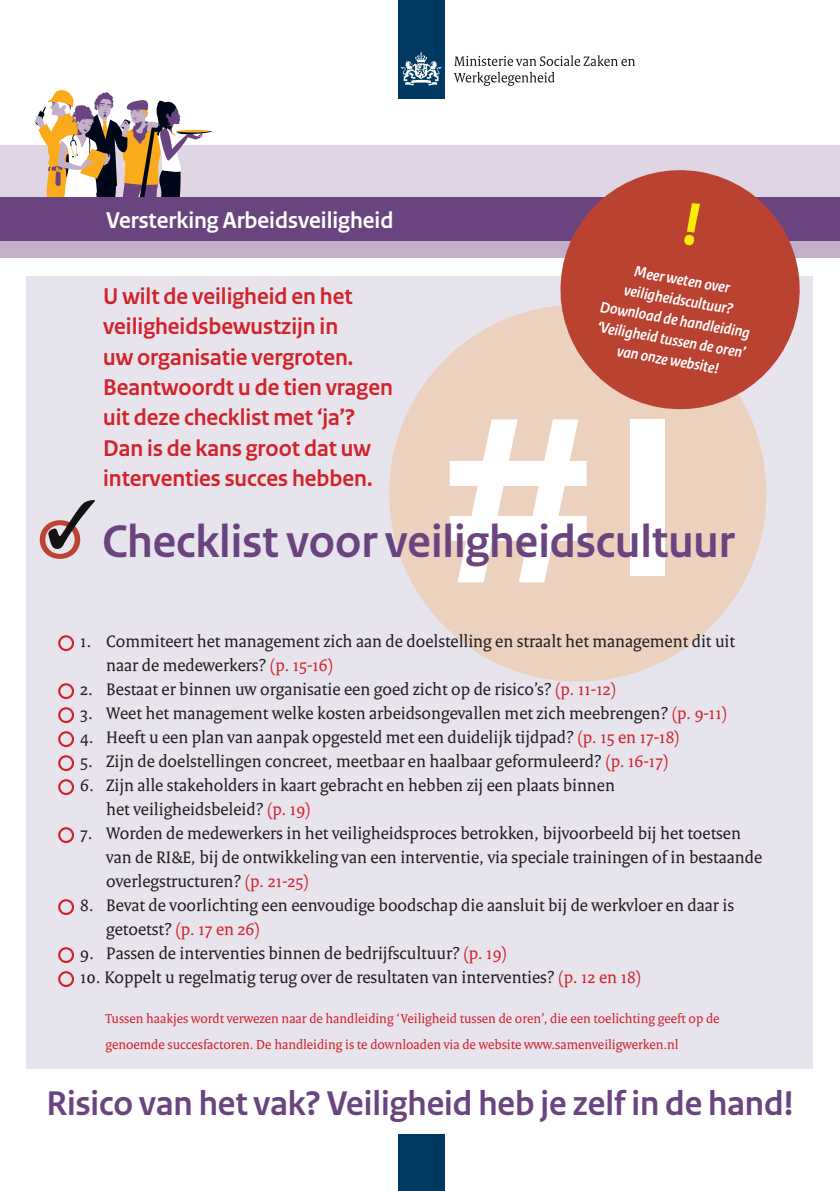
<style>
.page{position:relative;width:840px;height:1191px;background:#fff}
.page>*{position:absolute;margin:0;border:0;box-sizing:border-box;transform-origin:0 0}
.t1{font:700 48px "Rijksoverheid Sans";color:#6a447e}
.t2{font:700 36px "Rijksoverheid Sans";color:#6a447e}
.t3{font:700 24px/30.4px "Rijksoverheid Sans";color:#d1232a}
.t4{font:700 24px "Rijksoverheid Sans";color:#fff}
.t5{font:18px/24px "Rijksoverheid Serif";color:#231f20}
.t6{font:italic 700 16px/20.2px "Rijksoverheid Sans";color:#fff;text-align:center}
.t7{font:14px/25.8px "Rijksoverheid Serif";color:#d1232a}
.s1{color:#d1232a}
</style>
<div class="page">
<div style="left:0;top:205px;width:839px;height:52px;background:#c5b0c9"></div>
<div style="left:0;top:146px;width:839px;height:52px;background:#e0d5e5"></div>
<svg style="left:34px;top:90px;width:178px;height:107px"></svg>
<hr style="left:178px;top:130px;width:31px;height:2px;background:#faaa1b;border-radius:50%">
<div style="left:0;top:197px;width:839px;height:44px;background:#6a447e"></div>
<div style="left:27px;top:276px;width:785px;height:792px;background:#e8e4ee"></div>
<svg style="left:389px;top:307px;width:377px;height:374px;fill:#edd1bf"></svg>
<svg style="left:449px;top:419px;width:137px;height:163px"></svg>
<div style="left:630px;top:419px;width:34px;height:157px;background:#fff"></div>
<svg style="left:550px;top:170px;width:258px;height:249px;fill:#ba4230"></svg>
<div style="left:58px;top:635px;width:16px;height:16px;border:2px solid #d1232a;border-radius:50%"></div>
<div style="left:58px;top:683px;width:16px;height:16px;border:2px solid #d1232a;border-radius:50%"></div>
<div style="left:58px;top:707px;width:16px;height:16px;border:2px solid #d1232a;border-radius:50%"></div>
<div style="left:58px;top:731px;width:16px;height:16px;border:2px solid #d1232a;border-radius:50%"></div>
<div style="left:58px;top:755px;width:16px;height:16px;border:2px solid #d1232a;border-radius:50%"></div>
<div style="left:58px;top:779px;width:16px;height:16px;border:2px solid #d1232a;border-radius:50%"></div>
<div style="left:58px;top:827px;width:16px;height:16px;border:2px solid #d1232a;border-radius:50%"></div>
<div style="left:58px;top:899px;width:16px;height:16px;border:2px solid #d1232a;border-radius:50%"></div>
<div style="left:58px;top:947px;width:16px;height:16px;border:2px solid #d1232a;border-radius:50%"></div>
<div style="left:58px;top:971px;width:16px;height:16px;border:2px solid #d1232a;border-radius:50%"></div>
<svg style="left:40px;top:500px;width:55px;height:59px"></svg>
<div style="left:397px;top:0;width:47px;height:99px;background:#003a62"></div>
<svg style="left:400px;top:52px;width:41px;height:34px"></svg>
<svg style="left:454px;top:55px;width:180px;height:11px"></svg>
<svg style="left:453px;top:72px;width:101px;height:14px"></svg>
<div style="left:397px;top:1134px;width:47px;height:57px;background:#003a62"></div>
<svg style="left:683px;top:202px;width:17px;height:44px"></svg>
<p class="t4" style="left:106px;top:207px;width:288px">Versterking Arbeidsveiligheid</p>
<p class="t6" style="left:629px;top:260px;width:112px;rotate:10deg">Meer weten over veiligheidscultuur?</p>
<p class="t3" style="left:103px;top:281px;width:291px">U wilt de veiligheid en het veiligheidsbewustzijn in<br>uw organisatie vergroten.<br>Beantwoordt u de tien vragen uit deze checklist met ‘ja’?<br>Dan is de kans groot dat uw interventies succes hebben.</p>
<p class="t1" style="left:102px;top:514px;width:634px">Checklist voor veiligheidscultuur</p>
<p class="t6" style="left:601px;top:297px;width:153px;rotate:10deg">Download de handleiding ‘Veiligheid tussen de oren’ van onze website!</p>
<p class="t5" style="left:106px;top:629px;width:630px;text-indent:-26px">1. Commiteert het management zich aan de doelstelling en straalt het management dit uit naar de medewerkers? <span class="s1">(p. 15-16)</span></p>
<p class="t5" style="left:80px;top:677px;width:537px">2. Bestaat er binnen uw organisatie een goed zicht op de risico’s? <span class="s1">(p. 11-12)</span></p>
<p class="t5" style="left:80px;top:701px;width:648px">3. Weet het management welke kosten arbeidsongevallen met zich meebrengen? <span class="s1">(p. 9-11)</span></p>
<p class="t5" style="left:80px;top:725px;width:600px">4. Heeft u een plan van aanpak opgesteld met een duidelijk tijdpad? <span class="s1">(p. 15 en 17-18)</span></p>
<p class="t5" style="left:80px;top:749px;width:589px">5. Zijn de doelstellingen concreet, meetbaar en haalbaar geformuleerd? <span class="s1">(p. 16-17)</span></p>
<p class="t5" style="left:106px;top:773px;width:510px;text-indent:-26px">6. Zijn alle stakeholders in kaart gebracht en hebben zij een plaats binnen het veiligheidsbeleid? <span class="s1">(p. 19)</span></p>
<p class="t5" style="left:106px;top:821px;width:657px;text-indent:-26px">7. Worden de medewerkers in het veiligheidsproces betrokken, bijvoorbeeld bij het toetsen van de RI&amp;E, bij de ontwikkeling van een interventie, via speciale trainingen of in bestaande overlegstructuren? <span class="s1">(p. 21-25)</span></p>
<p class="t5" style="left:106px;top:893px;width:629px;text-indent:-26px">8. Bevat de voorlichting een eenvoudige boodschap die aansluit bij de werkvloer en daar is getoetst? <span class="s1">(p. 17 en 26)</span></p>
<p class="t5" style="left:80px;top:941px;width:428px">9. Passen de interventies binnen de bedrijfscultuur? <span class="s1">(p. 19)</span></p>
<p class="t5" style="left:80px;top:965px;width:562px">10. Koppelt u regelmatig terug over de resultaten van interventies? <span class="s1">(p. 12 en 18)</span></p>
<p class="t7" style="left:105px;top:1006px;width:615px">Tussen haakjes wordt verwezen naar de handleiding ‘Veiligheid tussen de oren’, die een toelichting geeft op de genoemde succesfactoren. De handleiding is te downloaden via de website www.samenveiligwerken.nl</p>
<p class="t2" style="left:47px;top:1082px;width:747px">Risico van het vak? Veiligheid heb je zelf in de hand!</p>
</div>
